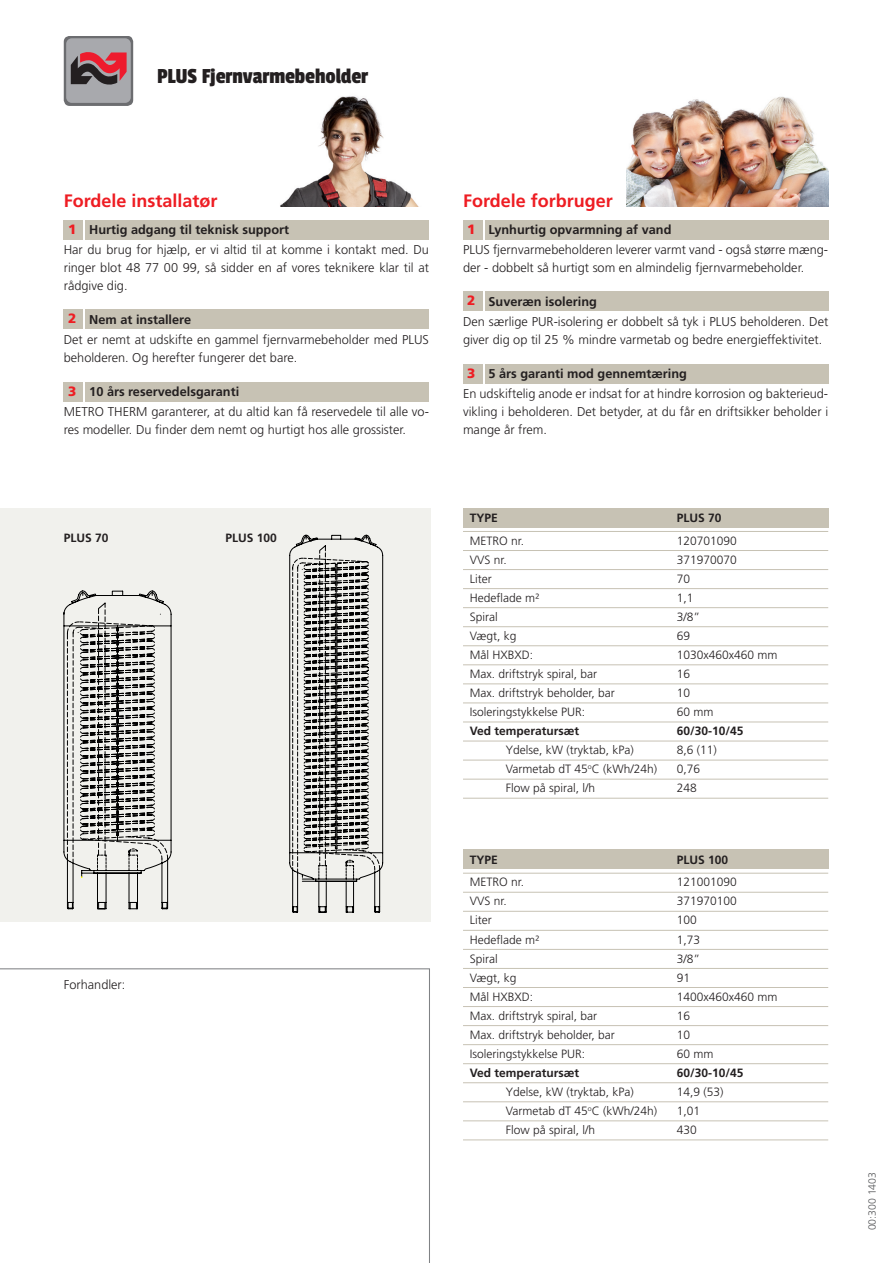
<style>
.page{position:relative;width:893px;height:1263px;background:#fff}
.page>*{position:absolute;margin:0;border:0;box-sizing:border-box;transform-origin:0 0}
.t1{font:22.5px "Passion One";letter-spacing:-.005em;color:#231f20}
.t2{font:700 18px "Frutiger LT Std";color:#ee1d23}
.t3{font:900 13.5px "Frutiger LT Std";color:#ee1d23}
.t4{font:300 12.75px/18px "Frutiger LT Std";color:#231f20}
.t5{font:700 12.75px "Frutiger LT Std";color:#231f20}
.t6{font:300 12px "Frutiger LT Std";color:#231f20}
.t7{font:700 12px "Frutiger LT Std";color:#231f20}
.t8{font:300 10.5px "Frutiger LT Std";color:#57585a}
</style>
<div class="page">
<div style="left:64px;top:36px;width:69px;height:70px;background:#6c6d70;border-radius:6px"></div>
<div style="left:66px;top:38px;width:65px;height:65px;background:#a8a9ad;border-radius:6px"></div>
<svg style="left:71px;top:52px;width:56px;height:33px"></svg>
<div style="left:86px;top:220px;width:343px;height:19px;background:#c7c2b4"></div>
<div style="left:485px;top:220px;width:343px;height:19px;background:#c7c2b4"></div>
<div style="left:86px;top:310px;width:343px;height:19px;background:#c7c2b4"></div>
<div style="left:485px;top:292px;width:343px;height:19px;background:#c7c2b4"></div>
<div style="left:86px;top:382px;width:343px;height:19px;background:#c7c2b4"></div>
<div style="left:485px;top:364px;width:343px;height:19px;background:#c7c2b4"></div>
<div style="left:463px;top:508px;width:365px;height:19px;background:#c7c2b4"></div>
<div style="left:64px;top:220px;width:19px;height:19px;background:#c7c2b4"></div>
<div style="left:463px;top:220px;width:19px;height:19px;background:#c7c2b4"></div>
<div style="left:64px;top:310px;width:19px;height:19px;background:#c7c2b4"></div>
<div style="left:463px;top:292px;width:19px;height:19px;background:#c7c2b4"></div>
<div style="left:64px;top:382px;width:19px;height:19px;background:#c7c2b4"></div>
<div style="left:463px;top:364px;width:19px;height:19px;background:#c7c2b4"></div>
<img style="left:280px;top:96px;width:138px;height:110px">
<img style="left:626px;top:96px;width:202px;height:110px">
<div style="left:0;top:508px;width:430px;height:413px;background:#f1f1ed"></div>
<hr style="left:463px;top:664px;width:365px;height:1px;background:#c7c2b4">
<hr style="left:463px;top:683px;width:365px;height:1px;background:#c7c2b4">
<hr style="left:463px;top:703px;width:365px;height:1px;background:#c7c2b4">
<hr style="left:463px;top:722px;width:365px;height:1px;background:#c7c2b4">
<hr style="left:463px;top:741px;width:365px;height:1px;background:#c7c2b4">
<hr style="left:463px;top:760px;width:365px;height:1px;background:#c7c2b4">
<hr style="left:463px;top:779px;width:365px;height:1px;background:#c7c2b4">
<hr style="left:463px;top:798px;width:365px;height:1px;background:#c7c2b4">
<hr style="left:463px;top:645px;width:365px;height:1px;background:#c7c2b4">
<hr style="left:463px;top:626px;width:365px;height:1px;background:#c7c2b4">
<hr style="left:463px;top:607px;width:365px;height:1px;background:#c7c2b4">
<hr style="left:463px;top:588px;width:365px;height:1px;background:#c7c2b4">
<hr style="left:463px;top:569px;width:365px;height:1px;background:#c7c2b4">
<hr style="left:463px;top:550px;width:365px;height:1px;background:#c7c2b4">
<hr style="left:463px;top:531px;width:365px;height:1px;background:#c7c2b4">
<div style="left:463px;top:849px;width:365px;height:20px;background:#c7c2b4"></div>
<hr style="left:463px;top:1006px;width:365px;height:1px;background:#c7c2b4">
<hr style="left:463px;top:1025px;width:365px;height:1px;background:#c7c2b4">
<hr style="left:463px;top:1044px;width:365px;height:1px;background:#c7c2b4">
<hr style="left:463px;top:1063px;width:365px;height:1px;background:#c7c2b4">
<hr style="left:463px;top:1082px;width:365px;height:1px;background:#c7c2b4">
<hr style="left:463px;top:1101px;width:365px;height:1px;background:#c7c2b4">
<hr style="left:463px;top:1120px;width:365px;height:1px;background:#c7c2b4">
<hr style="left:463px;top:1139px;width:365px;height:1px;background:#c7c2b4">
<hr style="left:463px;top:987px;width:365px;height:1px;background:#c7c2b4">
<hr style="left:463px;top:968px;width:365px;height:1px;background:#c7c2b4">
<hr style="left:463px;top:949px;width:365px;height:1px;background:#c7c2b4">
<hr style="left:463px;top:930px;width:365px;height:1px;background:#c7c2b4">
<hr style="left:463px;top:911px;width:365px;height:1px;background:#c7c2b4">
<hr style="left:463px;top:892px;width:365px;height:1px;background:#c7c2b4">
<hr style="left:463px;top:873px;width:365px;height:1px;background:#c7c2b4">
<svg style="left:63px;top:590px;width:109px;height:320px"></svg>
<svg style="left:289px;top:535px;width:94px;height:378px"></svg>
<svg style="left:0;top:968px;width:430px;height:295px"></svg>
<p class="t1" style="left:157px;top:64px;width:213px">PLUS Fjernvarmebeholder</p>
<p class="t2" style="left:64px;top:190px;width:155px">Fordele installatør</p>
<p class="t2" style="left:463px;top:190px;width:151px">Fordele forbruger</p>
<p class="t5" style="left:89px;top:222px;width:201px">Hurtig adgang til teknisk support</p>
<p class="t4" style="left:64px;top:240px;width:367px;text-align:justify">Har du brug for hjælp, er vi altid til at komme i kontakt med. Du ringer blot 48 77 00 99, så sidder en af vores teknikere klar til at rådgive dig.</p>
<p class="t5" style="left:89px;top:312px;width:103px">Nem at installere</p>
<p class="t4" style="left:64px;top:330px;width:367px">Det er nemt at udskifte en gammel fjernvarmebeholder med PLUS beholderen. Og herefter fungerer det bare.</p>
<p class="t5" style="left:89px;top:384px;width:151px">10 års reservedelsgaranti</p>
<p class="t4" style="left:64px;top:402px;width:367px">METRO THERM garanterer, at du altid kan få reservedele til alle vo&shy;res modeller. Du finder dem nemt og hurtigt hos alle grossister.</p>
<p class="t5" style="left:488px;top:222px;width:185px">Lynhurtig opvarmning af vand</p>
<p class="t4" style="left:463px;top:240px;width:367px">PLUS fjernvarmebeholderen leverer varmt vand - også større mæng&shy;der - dobbelt så hurtigt som en almindelig fjernvarmebeholder.</p>
<p class="t5" style="left:488px;top:294px;width:110px">Suveræn isolering</p>
<p class="t4" style="left:463px;top:312px;width:367px">Den særlige PUR-isolering er dobbelt så tyk i PLUS beholderen. Det giver dig op til 25 % mindre varmetab og bedre energieffektivitet.</p>
<p class="t5" style="left:488px;top:366px;width:200px">5 års garanti mod gennemtæring</p>
<p class="t4" style="left:463px;top:384px;width:367px;text-align:justify">En udskiftelig anode er indsat for at hindre korrosion og bakterieud&shy;vikling i beholderen. Det betyder, at du får en driftsikker beholder i mange år frem.</p>
<p class="t3" style="left:68px;top:221px;width:10px">1</p>
<p class="t3" style="left:467px;top:221px;width:10px">1</p>
<p class="t3" style="left:467px;top:292px;width:10px">2</p>
<p class="t3" style="left:68px;top:310px;width:10px">2</p>
<p class="t3" style="left:467px;top:365px;width:10px">3</p>
<p class="t3" style="left:68px;top:383px;width:10px">3</p>
<p class="t7" style="left:64px;top:531px;width:46px">PLUS 70</p>
<p class="t7" style="left:225px;top:531px;width:53px">PLUS 100</p>
<p class="t4" style="left:64px;top:975px;width:63px">Forhandler:</p>
<p class="t7" style="left:470px;top:511px;width:30px">TYPE</p>
<p class="t7" style="left:677px;top:511px;width:46px">PLUS 70</p>
<p class="t6" style="left:470px;top:534px;width:56px">METRO nr.</p>
<p class="t6" style="left:677px;top:534px;width:62px">120701090</p>
<p class="t6" style="left:470px;top:553px;width:38px">VVS nr.</p>
<p class="t6" style="left:677px;top:553px;width:62px">371970070</p>
<p class="t6" style="left:470px;top:572px;width:23px">Liter</p>
<p class="t6" style="left:677px;top:572px;width:15px">70</p>
<p class="t6" style="left:470px;top:591px;width:71px">Hedeflade m²</p>
<p class="t6" style="left:677px;top:591px;width:18px">1,1</p>
<p class="t6" style="left:470px;top:610px;width:29px">Spiral</p>
<p class="t6" style="left:677px;top:610px;width:25px">3/8”</p>
<p class="t6" style="left:470px;top:629px;width:48px">Vægt, kg</p>
<p class="t6" style="left:677px;top:629px;width:15px">69</p>
<p class="t6" style="left:470px;top:648px;width:65px">Mål HXBXD:</p>
<p class="t6" style="left:677px;top:648px;width:102px">1030x460x460 mm</p>
<p class="t6" style="left:470px;top:667px;width:129px">Max. driftstryk spiral, bar</p>
<p class="t6" style="left:677px;top:667px;width:15px">16</p>
<p class="t6" style="left:470px;top:686px;width:146px">Max. driftstryk beholder, bar</p>
<p class="t6" style="left:677px;top:686px;width:15px">10</p>
<p class="t6" style="left:470px;top:705px;width:117px">Isoleringstykkelse PUR:</p>
<p class="t6" style="left:677px;top:705px;width:38px">60 mm</p>
<p class="t7" style="left:470px;top:724px;width:111px">Ved temperatursæt</p>
<p class="t7" style="left:677px;top:724px;width:68px">60/30-10/45</p>
<p class="t6" style="left:506px;top:743px;width:130px">Ydelse, kW (tryktab, kPa)</p>
<p class="t6" style="left:677px;top:743px;width:42px">8,6 (11)</p>
<p class="t6" style="left:506px;top:762px;width:153px">Varmetab dT 45<sup>o</sup>C (kWh/24h)</p>
<p class="t6" style="left:677px;top:762px;width:25px">0,76</p>
<p class="t6" style="left:506px;top:781px;width:91px">Flow på spiral, l/h</p>
<p class="t6" style="left:677px;top:781px;width:22px">248</p>
<p class="t7" style="left:470px;top:853px;width:30px">TYPE</p>
<p class="t7" style="left:677px;top:853px;width:53px">PLUS 100</p>
<p class="t6" style="left:470px;top:875px;width:56px">METRO nr.</p>
<p class="t6" style="left:677px;top:875px;width:62px">121001090</p>
<p class="t6" style="left:470px;top:894px;width:38px">VVS nr.</p>
<p class="t6" style="left:677px;top:894px;width:62px">371970100</p>
<p class="t6" style="left:470px;top:913px;width:23px">Liter</p>
<p class="t6" style="left:677px;top:913px;width:22px">100</p>
<p class="t6" style="left:470px;top:932px;width:71px">Hedeflade m²</p>
<p class="t6" style="left:677px;top:932px;width:25px">1,73</p>
<p class="t6" style="left:470px;top:952px;width:29px">Spiral</p>
<p class="t6" style="left:677px;top:952px;width:25px">3/8”</p>
<p class="t6" style="left:470px;top:971px;width:48px">Vægt, kg</p>
<p class="t6" style="left:677px;top:971px;width:15px">91</p>
<p class="t6" style="left:470px;top:990px;width:65px">Mål HXBXD:</p>
<p class="t6" style="left:677px;top:990px;width:102px">1400x460x460 mm</p>
<p class="t6" style="left:470px;top:1009px;width:129px">Max. driftstryk spiral, bar</p>
<p class="t6" style="left:677px;top:1009px;width:15px">16</p>
<p class="t6" style="left:470px;top:1028px;width:146px">Max. driftstryk beholder, bar</p>
<p class="t6" style="left:677px;top:1028px;width:15px">10</p>
<p class="t6" style="left:470px;top:1047px;width:117px">Isoleringstykkelse PUR:</p>
<p class="t6" style="left:677px;top:1047px;width:38px">60 mm</p>
<p class="t7" style="left:470px;top:1066px;width:111px">Ved temperatursæt</p>
<p class="t7" style="left:677px;top:1066px;width:68px">60/30-10/45</p>
<p class="t6" style="left:506px;top:1085px;width:130px">Ydelse, kW (tryktab, kPa)</p>
<p class="t6" style="left:677px;top:1085px;width:48px">14,9 (53)</p>
<p class="t6" style="left:506px;top:1104px;width:153px">Varmetab dT 45<sup>o</sup>C (kWh/24h)</p>
<p class="t6" style="left:677px;top:1104px;width:25px">1,01</p>
<p class="t6" style="left:506px;top:1123px;width:91px">Flow på spiral, l/h</p>
<p class="t6" style="left:677px;top:1123px;width:22px">430</p>
<p class="t8" style="left:866px;top:1230px;width:60px;rotate:-90deg">00:300 1403</p>
</div>
